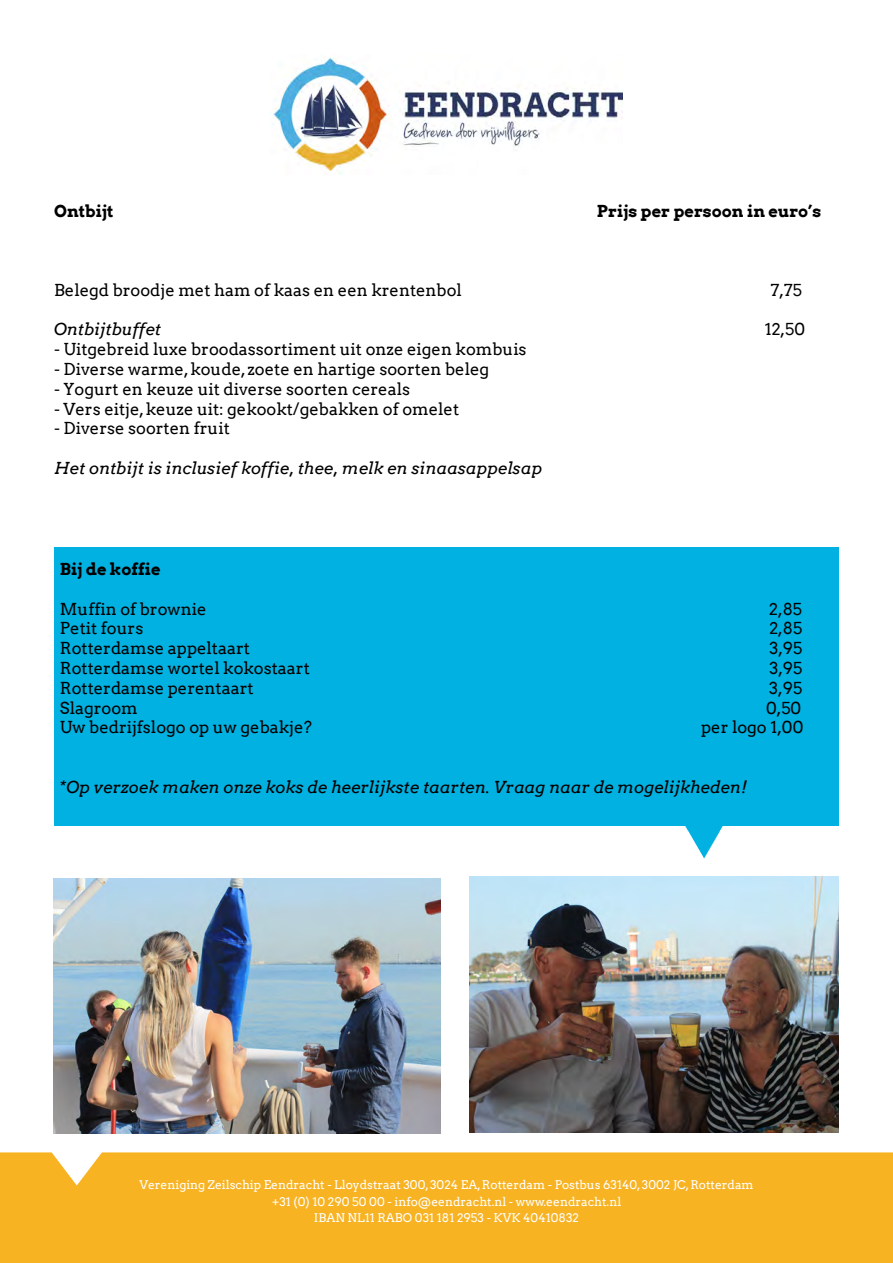
<style>
.page{position:relative;width:893px;height:1263px;background:#fff}
.page>*{position:absolute;margin:0;border:0;box-sizing:border-box;transform-origin:0 0}
.t1{font:16.5px "Arvo";color:#000}
.t2{font:italic 16.5px "Arvo";color:#000}
.t3{font:700 16.5px "Arvo";color:#000}
.t4{font:12px/16.5px "Arvo";color:#fff;text-align:center}
</style>
<div class="page">
<div style="left:54px;top:547px;width:785px;height:279px;background:#00b1e1"></div>
<img style="left:270px;top:54px;width:353px;height:121px">
<div style="left:0;top:1152px;width:893px;height:111px;background:#f8b323"></div>
<svg style="left:685px;top:826px;width:38px;height:32px"></svg>
<img style="left:54px;top:878px;width:386px;height:256px">
<img style="left:470px;top:877px;width:369px;height:255px">
<p class="t3" style="left:54px;top:200px;width:61px">Ontbijt</p>
<p class="t3" style="left:597px;top:200px;width:226px">Prijs per persoon in euro’s</p>
<p class="t1" style="left:54px;top:280px;width:409px">Belegd broodje met ham of kaas en een krentenbol</p>
<p class="t1" style="left:771px;top:280px;width:33px">7,75</p>
<p class="t2" style="left:54px;top:319px;width:109px">Ontbijtbuffet</p>
<p class="t1" style="left:765px;top:320px;width:42px">12,50</p>
<p class="t1" style="left:54px;top:339px;width:474px">- Uitgebreid luxe broodassortiment uit onze eigen kombuis</p>
<p class="t1" style="left:54px;top:359px;width:437px">- Diverse warme, koude, zoete en hartige soorten beleg</p>
<p class="t1" style="left:54px;top:379px;width:358px">- Yogurt en keuze uit diverse soorten cereals</p>
<p class="t1" style="left:54px;top:399px;width:407px">- Vers eitje, keuze uit: gekookt/gebakken of omelet</p>
<p class="t1" style="left:54px;top:419px;width:177px">- Diverse soorten fruit</p>
<p class="t2" style="left:54px;top:457px;width:490px">Het ontbijt is inclusief koffie, thee, melk en sinaasappelsap</p>
<p class="t3" style="left:60px;top:559px;width:102px">Bij de koffie</p>
<p class="t1" style="left:60px;top:599px;width:148px">Muffin of brownie</p>
<p class="t1" style="left:769px;top:599px;width:34px">2,85</p>
<p class="t1" style="left:60px;top:618px;width:85px">Petit fours</p>
<p class="t1" style="left:769px;top:618px;width:34px">2,85</p>
<p class="t1" style="left:60px;top:638px;width:191px">Rotterdamse appeltaart</p>
<p class="t1" style="left:769px;top:638px;width:34px">3,95</p>
<p class="t1" style="left:60px;top:658px;width:251px">Rotterdamse wortel kokostaart</p>
<p class="t1" style="left:769px;top:658px;width:34px">3,95</p>
<p class="t1" style="left:60px;top:678px;width:195px">Rotterdamse perentaart</p>
<p class="t1" style="left:769px;top:678px;width:34px">3,95</p>
<p class="t1" style="left:60px;top:698px;width:79px">Slagroom</p>
<p class="t1" style="left:766px;top:698px;width:37px">0,50</p>
<p class="t1" style="left:60px;top:717px;width:254px">Uw bedrijfslogo op uw gebakje?</p>
<p class="t1" style="left:701px;top:717px;width:104px">per logo 1,00</p>
<p class="t2" style="left:60px;top:776px;width:689px">*Op verzoek maken onze koks de heerlijkste taarten. Vraag naar de mogelijkheden!</p>
<p class="t4" style="left:139px;top:1177px;width:616px">Vereniging Zeilschip Eendracht - Lloydstraat 300, 3024 EA, Rotterdam - Postbus 63140, 3002 JC, Rotterdam +31 (0) 10 290 50 00 - info@eendracht.nl - www.eendracht.nl<br>IBAN NL11 RABO 031 181 2953 - KVK 40410832</p>
</div>
